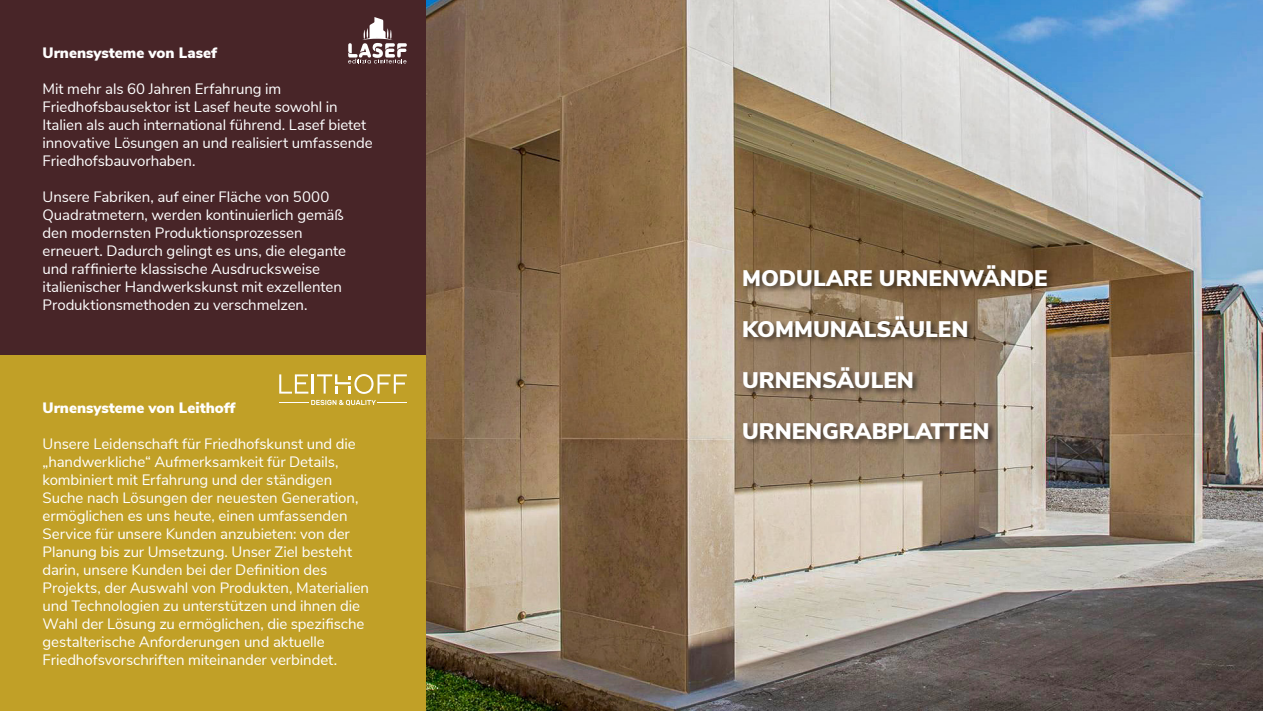
<style>
.page{position:relative;width:1263px;height:711px;background:#fff}
.page>*{position:absolute;margin:0;border:0;box-sizing:border-box;transform-origin:0 0}
.t1{font:900 22.5px "Nunito Sans";color:#fff}
.t2{font:15px/18px "Nunito Sans";letter-spacing:-.005em;color:#fff}
.t3{font:900 15px "Nunito Sans";color:#fff}
</style>
<div class="page">
<img style="left:425px;top:0;width:838px;height:710px">
<div style="left:0;top:0;width:425px;height:355px;background:#482528"></div>
<div style="left:0;top:355px;width:425px;height:355px;background:#c1a027"></div>
<div style="left:742px;top:264px;width:312px;height:182px;background:#000;opacity:.5"></div>
<svg style="left:348px;top:17px;width:59px;height:47px"></svg>
<svg style="left:279px;top:374px;width:128px;height:20px"></svg>
<hr style="left:377px;top:402px;width:30px;height:1px;background:#fff">
<svg style="left:279px;top:400px;width:97px;height:5px"></svg>
<p class="t3" style="left:43px;top:41px;width:176px">Urnensysteme von Lasef</p>
<p class="t2" style="left:43px;top:79px;width:332px">Mit mehr als 60 Jahren Erfahrung im Friedhofsbausektor ist Lasef heute sowohl in Italien als auch international führend. Lasef bietet innovative Lösungen an und realisiert umfassende Friedhofsbauvorhaben.</p>
<p class="t2" style="left:43px;top:187px;width:305px">Unsere Fabriken, auf einer Fläche von 5000<br>Quadratmetern, werden kontinuierlich gemäß den modernsten Produktionsprozessen erneuert. Dadurch gelingt es uns, die elegante und raffinierte klassische Ausdrucksweise italienischer Handwerkskunst mit exzellenten Produktionsmethoden zu verschmelzen.</p>
<p class="t3" style="left:43px;top:396px;width:194px">Urnensysteme von Leithoff</p>
<p class="t2" style="left:43px;top:434px;width:328px">Unsere Leidenschaft für Friedhofskunst und die „handwerkliche“ Aufmerksamkeit für Details, kombiniert mit Erfahrung und der ständigen Suche nach Lösungen der neuesten Generation, ermöglichen es uns heute, einen umfassenden Service für unsere Kunden anzubieten: von der Planung bis zur Umsetzung. Unser Ziel besteht darin, unsere Kunden bei der Definition des Projekts, der Auswahl von Produkten, Materialien und Technologien zu unterstützen und ihnen die Wahl der Lösung zu ermöglichen, die spezifische gestalterische Anforderungen und aktuelle Friedhofsvorschriften miteinander verbindet.</p>
<p class="t1" style="left:742px;top:261px;width:307px">MODULARE URNENWÄNDE</p>
<p class="t1" style="left:742px;top:312px;width:228px">KOMMUNALSÄULEN</p>
<p class="t1" style="left:742px;top:363px;width:173px">URNENSÄULEN</p>
<p class="t1" style="left:742px;top:414px;width:249px">URNENGRABPLATTEN</p>
</div>
